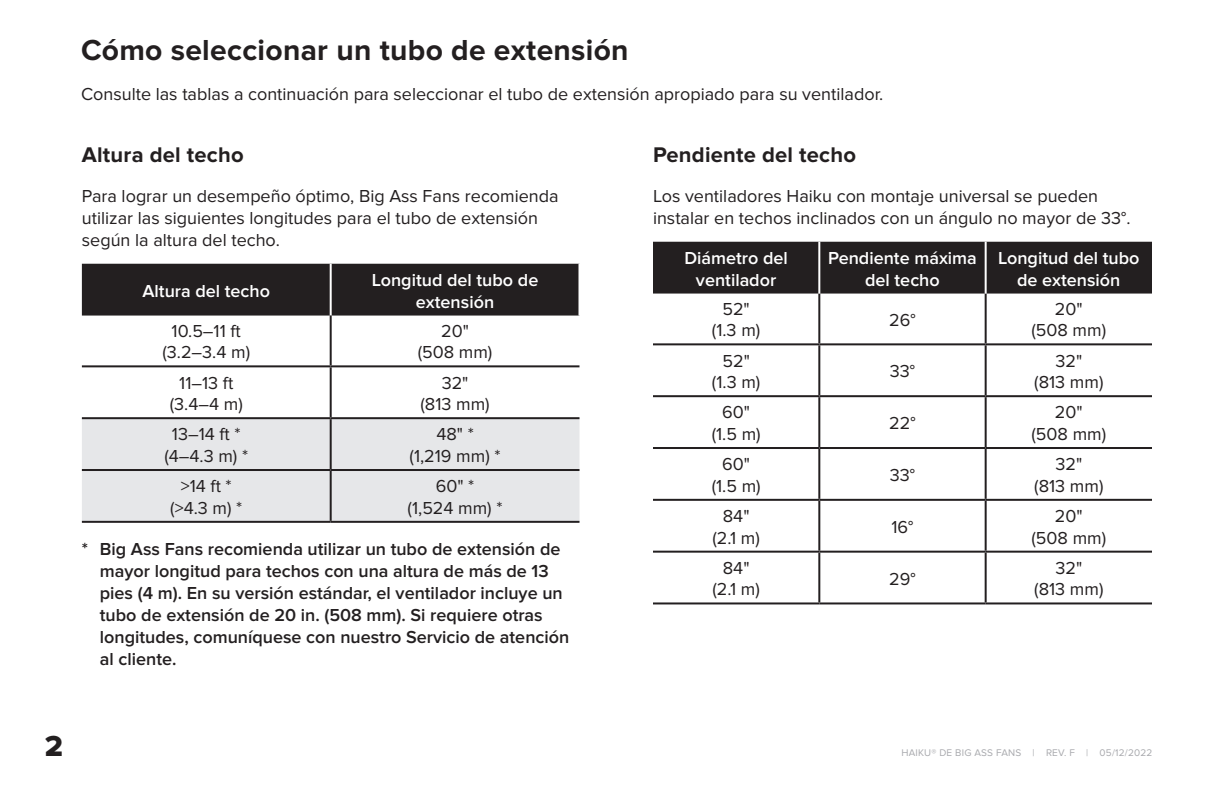
<style>
.page{position:relative;width:1224px;height:792px;background:#fff}
.page>*{position:absolute;margin:0;border:0;box-sizing:border-box;transform-origin:0 0}
.t1{font:700 30px "Proxima Nova";letter-spacing:.01em;color:#231f20}
.t2{font:30px "Proxima Nova Extrabld";color:#231f20}
.t3{font:700 22px "Proxima Nova";letter-spacing:.01em;color:#231f20}
.t4{font:18px/21.6px "Proxima Nova";color:#231f20;text-align:center}
.t5{font:600 18px/22px "Proxima Nova";color:#231f20}
.t6{font:600 18px/21.6px "Proxima Nova";color:#fff;text-align:center}
.t7{font:10px "Proxima Nova";letter-spacing:.02em;color:#a8a9ad}
</style>
<div class="page">
<div style="left:653px;top:242px;width:499px;height:52px;background:#231f20"></div>
<hr style="left:818px;top:294px;width:2px;height:49px;background:#231f20">
<hr style="left:653px;top:343px;width:166px;height:2px;background:#231f20">
<hr style="left:819px;top:343px;width:167px;height:2px;background:#231f20">
<hr style="left:818px;top:345px;width:2px;height:50px;background:#231f20">
<hr style="left:653px;top:395px;width:166px;height:2px;background:#231f20">
<hr style="left:819px;top:395px;width:167px;height:2px;background:#231f20">
<hr style="left:818px;top:397px;width:2px;height:50px;background:#231f20">
<hr style="left:653px;top:447px;width:166px;height:2px;background:#231f20">
<hr style="left:819px;top:447px;width:167px;height:2px;background:#231f20">
<hr style="left:818px;top:449px;width:2px;height:50px;background:#231f20">
<hr style="left:653px;top:499px;width:166px;height:2px;background:#231f20">
<hr style="left:819px;top:499px;width:167px;height:2px;background:#231f20">
<hr style="left:818px;top:501px;width:2px;height:50px;background:#231f20">
<hr style="left:653px;top:551px;width:166px;height:2px;background:#231f20">
<hr style="left:819px;top:551px;width:167px;height:2px;background:#231f20">
<hr style="left:818px;top:553px;width:2px;height:49px;background:#231f20">
<hr style="left:653px;top:602px;width:166px;height:2px;background:#231f20">
<hr style="left:819px;top:602px;width:167px;height:2px;background:#231f20">
<hr style="left:985px;top:294px;width:2px;height:49px;background:#231f20">
<hr style="left:986px;top:343px;width:166px;height:2px;background:#231f20">
<hr style="left:985px;top:345px;width:2px;height:50px;background:#231f20">
<hr style="left:986px;top:395px;width:166px;height:2px;background:#231f20">
<hr style="left:985px;top:397px;width:2px;height:50px;background:#231f20">
<hr style="left:986px;top:447px;width:166px;height:2px;background:#231f20">
<hr style="left:985px;top:449px;width:2px;height:50px;background:#231f20">
<hr style="left:986px;top:499px;width:166px;height:2px;background:#231f20">
<hr style="left:985px;top:501px;width:2px;height:50px;background:#231f20">
<hr style="left:986px;top:551px;width:166px;height:2px;background:#231f20">
<hr style="left:985px;top:553px;width:2px;height:49px;background:#231f20">
<hr style="left:986px;top:602px;width:166px;height:2px;background:#231f20">
<hr style="left:818px;top:242px;width:2px;height:52px;background:#fff">
<hr style="left:985px;top:242px;width:2px;height:52px;background:#fff">
<div style="left:82px;top:264px;width:496px;height:52px;background:#231f20"></div>
<div style="left:82px;top:419px;width:498px;height:102px;background:#e6e7e9"></div>
<hr style="left:330px;top:264px;width:2px;height:52px;background:#fff">
<hr style="left:82px;top:365px;width:249px;height:2px;background:#231f20">
<hr style="left:82px;top:417px;width:249px;height:2px;background:#231f20">
<hr style="left:82px;top:469px;width:249px;height:2px;background:#231f20">
<hr style="left:82px;top:521px;width:249px;height:2px;background:#231f20">
<hr style="left:330px;top:316px;width:2px;height:49px;background:#231f20">
<hr style="left:331px;top:365px;width:249px;height:2px;background:#231f20">
<hr style="left:330px;top:367px;width:2px;height:50px;background:#231f20">
<hr style="left:331px;top:417px;width:249px;height:2px;background:#231f20">
<hr style="left:330px;top:419px;width:2px;height:50px;background:#231f20">
<hr style="left:331px;top:469px;width:249px;height:2px;background:#231f20">
<hr style="left:330px;top:471px;width:2px;height:50px;background:#231f20">
<hr style="left:331px;top:521px;width:249px;height:2px;background:#231f20">
<h1 class="t1" style="left:81px;top:32px;width:549px">Cómo seleccionar un tubo de extensión</h1>
<p class="t4" style="left:81px;top:83px;width:804px">Consulte las tablas a continuación para seleccionar el tubo de extensión apropiado para su ventilador.</p>
<p class="t3" style="left:82px;top:142px;width:163px">Altura del techo</p>
<p class="t4" style="left:82px;top:185px;width:478px;text-align:left">Para lograr un desempeño óptimo, Big Ass Fans recomienda utilizar las siguientes longitudes para el tubo de extensión según la altura del techo.</p>
<p class="t6" style="left:142px;top:280px;width:129px">Altura del techo</p>
<p class="t6" style="left:372px;top:270px;width:168px">Longitud del tubo de extensión</p>
<p class="t4" style="left:162px;top:320px;width:89px">10.5–11 ft (3.2–3.4 m)</p>
<p class="t4" style="left:418px;top:320px;width:76px">20"<br>(508 mm)</p>
<p class="t4" style="left:170px;top:372px;width:75px">11–13 ft (3.4–4 m)</p>
<p class="t4" style="left:420px;top:372px;width:71px">32"<br>(813 mm)</p>
<p class="t4" style="left:164px;top:424px;width:85px">13–14 ft * (4–4.3 m) *</p>
<p class="t4" style="left:410px;top:424px;width:92px">48" *<br>(1,219 mm) *</p>
<p class="t4" style="left:170px;top:476px;width:74px">&gt;14 ft * (&gt;4.3 m) *</p>
<p class="t4" style="left:408px;top:476px;width:96px">60" *<br>(1,524 mm) *</p>
<p class="t5" style="left:100px;top:538px;width:471px;text-indent:-18px">* Big Ass Fans recomienda utilizar un tubo de extensión de mayor longitud para techos con una altura de más de 13 pies (4 m). En su versión estándar, el ventilador incluye un tubo de extensión de 20 in. (508 mm). Si requiere otras longitudes, comuníquese con nuestro Servicio de atención al cliente.</p>
<p class="t3" style="left:653px;top:142px;width:205px">Pendiente del techo</p>
<p class="t4" style="left:653px;top:185px;width:479px;text-align:left">Los ventiladores Haiku con montaje universal se pueden instalar en techos inclinados con un ángulo no mayor de 33°.</p>
<p class="t6" style="left:684px;top:248px;width:105px">Diámetro del ventilador</p>
<p class="t6" style="left:828px;top:248px;width:150px">Pendiente máxima del techo</p>
<p class="t6" style="left:998px;top:248px;width:143px">Longitud del tubo de extensión</p>
<p class="t4" style="left:712px;top:298px;width:50px">52" (1.3 m)</p>
<p class="t4" style="left:889px;top:309px;width:28px">26°</p>
<p class="t4" style="left:1031px;top:298px;width:76px">20"<br>(508 mm)</p>
<p class="t4" style="left:712px;top:350px;width:50px">52" (1.3 m)</p>
<p class="t4" style="left:890px;top:361px;width:27px">33°</p>
<p class="t4" style="left:1034px;top:350px;width:71px">32"<br>(813 mm)</p>
<p class="t4" style="left:712px;top:402px;width:50px">60" (1.5 m)</p>
<p class="t4" style="left:889px;top:413px;width:28px">22°</p>
<p class="t4" style="left:1031px;top:402px;width:76px">20"<br>(508 mm)</p>
<p class="t4" style="left:712px;top:454px;width:50px">60" (1.5 m)</p>
<p class="t4" style="left:890px;top:465px;width:27px">33°</p>
<p class="t4" style="left:1034px;top:454px;width:71px">32"<br>(813 mm)</p>
<p class="t4" style="left:712px;top:506px;width:49px">84" (2.1 m)</p>
<p class="t4" style="left:892px;top:516px;width:23px">16°</p>
<p class="t4" style="left:1031px;top:506px;width:76px">20"<br>(508 mm)</p>
<p class="t4" style="left:712px;top:557px;width:49px">84" (2.1 m)</p>
<p class="t4" style="left:889px;top:568px;width:28px">29°</p>
<p class="t4" style="left:1034px;top:557px;width:71px">32"<br>(813 mm)</p>
<h1 class="t2" style="left:45px;top:728px;width:20px">2</h1>
<p class="t7" style="left:901px;top:747px;width:252px">HAIKU® DE BIG ASS FANS | REV. F | 05/12/2022</p>
</div>
